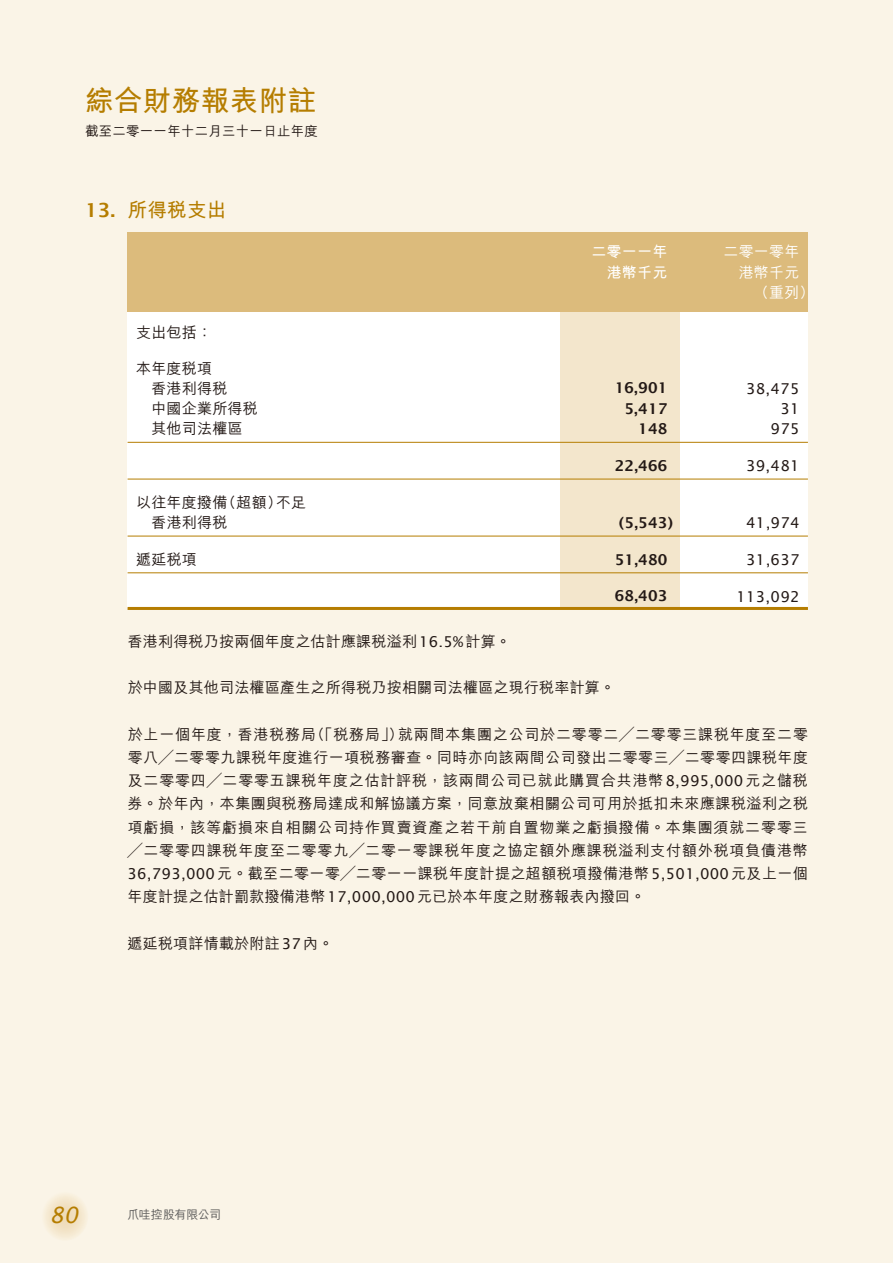
<style>
.page{position:relative;width:893px;height:1263px;background:#faf4e7}
.page>*{position:absolute;margin:0;border:0;box-sizing:border-box;transform-origin:0 0}
.t1{font:700 28.5px "M Hei HK";letter-spacing:.015em;color:#b57d00}
.t2{font:italic 22.5px "Lucida Sans";color:#b57d00}
.t3{font:700 19.5px "M Hei HK";letter-spacing:.015em;color:#b57d00}
.t4{font:500 15px/23.2px "M Hei HK";letter-spacing:.015em;color:#231916}
.t5{font:600 15px "Lucida Sans";letter-spacing:.015em;color:#231916}
.t6{font:15px "Lucida Sans";letter-spacing:.015em;color:#231916}
.t7{font:500 15px/20.2px "M Hei HK";letter-spacing:.015em;color:#fff}
.t8{font:700 15px "M Hei HK";letter-spacing:.015em;color:#fff}
.t9{font:500 13.5px "M Hei HK";letter-spacing:.015em;color:#231916}
.t10{font:500 12px "M Hei HK";letter-spacing:-.045em;color:#595857}
.s1{font-family:"Lucida Sans";font-weight:600}
.s2{font-family:"Lucida Sans";font-weight:400}
</style>
<div class="page">
<svg style="left:42px;top:1192px;width:46px;height:49px"></svg>
<div style="left:128px;top:252px;width:680px;height:356px;background:#fff"></div>
<div style="left:560px;top:278px;width:119px;height:330px;background:#f3e6cc"></div>
<div style="left:128px;top:232px;width:680px;height:80px;background:#dcbb7c"></div>
<hr style="left:128px;top:442px;width:680px;height:1px;background:#b57d00">
<hr style="left:128px;top:479px;width:680px;height:1px;background:#b57d00">
<hr style="left:128px;top:536px;width:680px;height:1px;background:#b57d00">
<hr style="left:128px;top:572px;width:680px;height:1px;background:#b57d00">
<hr style="left:128px;top:607px;width:680px;height:3px;background:#b57d00">
<h1 class="t1" style="left:85px;top:79px;width:233px">綜合財務報表附註</h1>
<p class="t9" style="left:85px;top:121px;width:234px">截至二零一一年十二月三十一日止年度</p>
<h3 class="t3" style="left:85px;top:196px;width:143px"><span class="s1">13.</span> 所得稅支出</h3>
<p class="t4" style="left:136px;top:320px;width:77px">支出包括：</p>
<p class="t4" style="left:151px;top:357px;width:77px;line-height:20.2px;text-indent:-15px">本年度稅項香港利得稅</p>
<p class="t8" style="left:591px;top:241px;width:77px">二零一一年</p>
<p class="t7" style="left:723px;top:240px;width:77px">二零一零年</p>
<p class="t8" style="left:607px;top:261px;width:62px">港幣千元</p>
<p class="t7" style="left:754px;top:261px;width:62px;text-indent:-15px">港幣千元（重列）</p>
<p class="t5" style="left:615px;top:380px;width:54px">16,901</p>
<p class="t6" style="left:746px;top:380px;width:55px">38,475</p>
<p class="t4" style="left:151px;top:396px;width:108px">中國企業所得稅</p>
<p class="t5" style="left:624px;top:400px;width:45px">5,417</p>
<p class="t6" style="left:780px;top:400px;width:21px">31</p>
<p class="t4" style="left:151px;top:416px;width:93px">其他司法權區</p>
<p class="t5" style="left:638px;top:420px;width:31px">148</p>
<p class="t6" style="left:771px;top:420px;width:30px">975</p>
<p class="t5" style="left:615px;top:457px;width:54px">22,466</p>
<p class="t6" style="left:746px;top:457px;width:55px">39,481</p>
<p class="t4" style="left:151px;top:491px;width:156px;line-height:20.2px;text-indent:-15px">以往年度撥備（超額）不足香港利得稅</p>
<p class="t5" style="left:619px;top:514px;width:56px">(5,543)</p>
<p class="t6" style="left:746px;top:514px;width:55px">41,974</p>
<p class="t4" style="left:136px;top:546px;width:62px">遞延稅項</p>
<p class="t5" style="left:615px;top:551px;width:54px">51,480</p>
<p class="t6" style="left:746px;top:551px;width:55px">31,637</p>
<p class="t5" style="left:615px;top:587px;width:54px">68,403</p>
<p class="t6" style="left:736px;top:588px;width:65px">113,092</p>
<p class="t4" style="left:128px;top:628px;width:385px">香港利得稅乃按兩個年度之估計應課稅溢利<span class="s2">16.5%</span>計算。</p>
<p class="t4" style="left:128px;top:675px;width:489px">於中國及其他司法權區產生之所得稅乃按相關司法權區之現行稅率計算。</p>
<p class="t4" style="left:127px;top:721px;width:682px;text-align:justify">於上一個年度，香港稅務局（「稅務局」）就兩間本集團之公司於二零零二╱二零零三課稅年度至二零零八╱二零零九課稅年度進行一項稅務審查。同時亦向該兩間公司發出二零零三╱二零零四課稅年度及二零零四╱二零零五課稅年度之估計評稅，該兩間公司已就此購買合共港幣<span class="s2">8,995,000</span>元之儲稅券。於年內，本集團與稅務局達成和解協議方案，同意放棄相關公司可用於抵扣未來應課稅溢利之稅項虧損，該等虧損來自相關公司持作買賣資產之若干前自置物業之虧損撥備。本集團須就二零零三╱二零零四課稅年度至二零零九╱二零一零課稅年度之協定額外應課稅溢利支付額外稅項負債港幣<span class="s2">36,793,000</span>元。截至二零一零╱二零一一課稅年度計提之超額稅項撥備港幣<span class="s2">5,501,000</span>元及上一個年度計提之估計罰款撥備港幣<span class="s2">17,000,000</span>元已於本年度之財務報表內撥回。</p>
<p class="t4" style="left:128px;top:930px;width:207px">遞延稅項詳情載於附註<span class="s2">37</span>內。</p>
<h2 class="t2" style="left:50px;top:1202px;width:30px">80</h2>
<p class="t10" style="left:128px;top:1206px;width:95px">爪哇控股有限公司</p>
</div>
